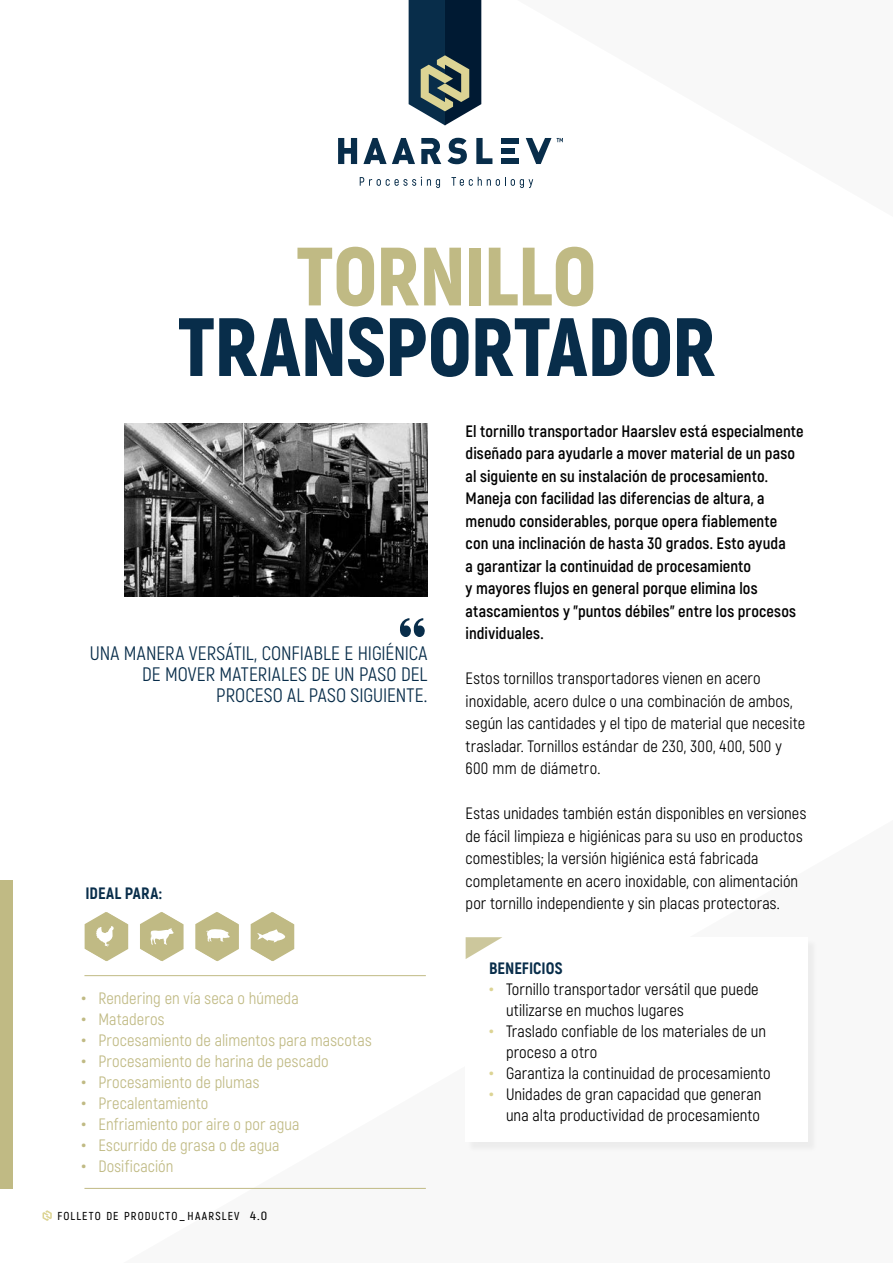
<style>
.page{position:relative;width:893px;height:1263px;background:#fff}
.page>*{position:absolute;margin:0;border:0;box-sizing:border-box;transform-origin:0 0}
.t1{font:900 82.5px "Akrobat";letter-spacing:-.01em;color:#082d4a}
.t2{font:900 82.5px "Akrobat";letter-spacing:-.005em;color:#c0ba84}
.t3{font:19.5px/21px "Akrobat";color:#082d4a;text-align:right}
.t4{font:16.5px/22.5px "Akrobat";letter-spacing:.005em;color:#000}
.t5{font:700 16.5px/22.5px "Akrobat";letter-spacing:.005em;color:#000}
.t6{font:16.5px "Akrobat";letter-spacing:.005em;color:#c0ba84}
.t7{font:800 16.5px "Akrobat";color:#082d4a}
.t8{font:600 11.55px "Akrobat";letter-spacing:.1em;color:#000}
.s1{font-weight:700;font-size:22.5px}
.s2{font-size:12px}
.s3{font-weight:700;font-size:22.5px;color:#dcd494}
</style>
<div class="page">
<svg style="left:43px;top:1210px;width:9px;height:11px"></svg>
<svg style="left:400px;top:618px;width:25px;height:19px"></svg>
<div style="left:467px;top:939px;width:351px;height:213px;background:#efefef"></div>
<div style="left:466px;top:937px;width:342px;height:205px;background:#fff"></div>
<svg style="left:466px;top:937px;width:36px;height:22px"></svg>
<svg style="left:360px;top:177px;width:80px;height:11px"></svg>
<svg style="left:451px;top:177px;width:82px;height:11px"></svg>
<svg style="left:557px;top:138px;width:6px;height:4px"></svg>
<svg style="left:338px;top:138px;width:19px;height:26px"></svg>
<svg style="left:526px;top:138px;width:25px;height:26px"></svg>
<svg style="left:363px;top:138px;width:52px;height:26px"></svg>
<svg style="left:421px;top:138px;width:20px;height:26px"></svg>
<svg style="left:447px;top:138px;width:20px;height:26px"></svg>
<svg style="left:476px;top:138px;width:16px;height:26px"></svg>
<div style="left:501px;top:158px;width:17px;height:6px;background:#082d4a"></div>
<div style="left:501px;top:148px;width:13px;height:6px;background:#082d4a"></div>
<div style="left:501px;top:138px;width:17px;height:6px;background:#082d4a"></div>
<svg style="left:409px;top:0;width:72px;height:125px;background:#384f5b"></svg>
<svg style="left:251px;top:912px;width:43px;height:49px"></svg>
<svg style="left:140px;top:912px;width:44px;height:49px"></svg>
<svg style="left:195px;top:912px;width:44px;height:49px"></svg>
<svg style="left:85px;top:912px;width:43px;height:49px"></svg>
<hr style="left:84px;top:975px;width:342px;height:1px;background:#c0ba84">
<hr style="left:84px;top:1188px;width:342px;height:1px;background:#c0ba84">
<div style="left:0;top:881px;width:13px;height:308px;background:#c0ba84"></div>
<img style="left:124px;top:424px;width:303px;height:173px">
<h1 class="t2" style="left:296px;top:223px;width:302px">TORNILLO</h1>
<h1 class="t1" style="left:178px;top:294px;width:539px">TRANSPORTADOR</h1>
<p class="t3" style="left:90px;top:643px;width:339px">UNA MANERA VERSÁTIL, CONFIABLE E HIGIÉNICA<br>DE MOVER MATERIALES DE UN PASO DEL<br>PROCESO AL PASO SIGUIENTE.</p>
<p class="t7" style="left:86px;top:883px;width:78px">IDEAL PARA:</p>
<p class="t6" style="left:81px;top:989px;width:219px"><span class="s1">•</span> Rendering en vía seca o húmeda</p>
<p class="t6" style="left:81px;top:1010px;width:85px"><span class="s1">•</span> Mataderos</p>
<p class="t6" style="left:81px;top:1031px;width:292px"><span class="s1">•</span> Procesamiento de alimentos para mascotas</p>
<p class="t6" style="left:81px;top:1052px;width:249px"><span class="s1">•</span> Procesamiento de harina de pescado</p>
<p class="t6" style="left:81px;top:1073px;width:179px"><span class="s1">•</span> Procesamiento de plumas</p>
<p class="t6" style="left:81px;top:1094px;width:128px"><span class="s1">•</span> Precalentamiento</p>
<p class="t6" style="left:81px;top:1115px;width:220px"><span class="s1">•</span> Enfriamiento por aire o por agua</p>
<p class="t6" style="left:81px;top:1136px;width:200px"><span class="s1">•</span> Escurrido de grasa o de agua</p>
<p class="t6" style="left:81px;top:1157px;width:94px"><span class="s1">•</span> Dosificación</p>
<p class="t8" style="left:57px;top:1209px;width:211px">FOLLETO DE PRODUCTO<span class="s2">_</span>HAARSLEV <span class="s2">4.0</span></p>
<p class="t5" style="left:466px;top:419px;width:340px">El tornillo transportador Haarslev está especialmente diseñado para ayudarle a mover material de un paso al siguiente en su instalación de procesamiento.<br>Maneja con facilidad las diferencias de altura, a menudo considerables, porque opera fiablemente con una inclinación de hasta 30 grados. Esto ayuda<br>a garantizar la continuidad de procesamiento<br>y mayores flujos en general porque elimina los atascamientos y "puntos débiles" entre los procesos individuales.</p>
<p class="t4" style="left:466px;top:667px;width:341px">Estos tornillos transportadores vienen en acero inoxidable, acero dulce o una combinación de ambos, según las cantidades y el tipo de material que necesite trasladar. Tornillos estándar de 230, 300, 400, 500 y 600 mm de diámetro.</p>
<p class="t4" style="left:466px;top:802px;width:342px">Estas unidades también están disponibles en versiones de fácil limpieza e higiénicas para su uso en productos comestibles; la versión higiénica está fabricada completamente en acero inoxidable, con alimentación por tornillo independiente y sin placas protectoras.</p>
<p class="t7" style="left:489px;top:957px;width:75px">BENEFICIOS</p>
<p class="t4" style="left:506px;top:978px;width:254px;line-height:21px;text-indent:-17px"><span class="s3">•</span> Tornillo transportador versátil que puede utilizarse en muchos lugares</p>
<p class="t4" style="left:506px;top:1020px;width:262px;line-height:21px;text-indent:-17px"><span class="s3">•</span> Traslado confiable de los materiales de un proceso a otro</p>
<p class="t4" style="left:489px;top:1061px;width:283px"><span class="s3">•</span> Garantiza la continuidad de procesamiento</p>
<p class="t4" style="left:489px;top:1083px;width:274px;line-height:21px;text-align:right"><span class="s3">•</span> Unidades de gran capacidad que generan una alta productividad de procesamiento</p>
</div>
